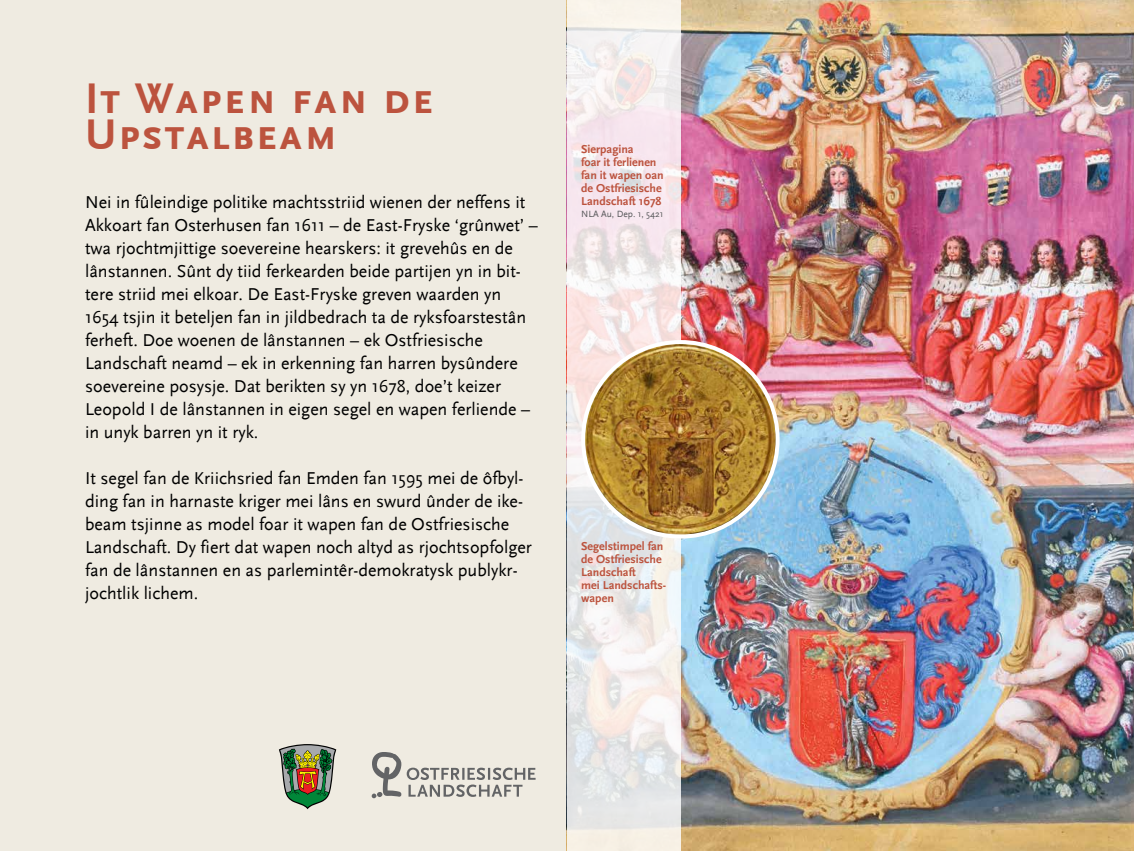
<style>
.page{position:relative;width:1134px;height:851px;background:#fff}
.page>*{position:absolute;margin:0;border:0;box-sizing:border-box;transform-origin:0 0}
.t1{font:700 45px/36px "Scala Sans Caps";letter-spacing:.035em;color:#bc533e}
.t2{font:18px/23px "Scala Sans";color:#000}
.t3{font:700 12px/13px "Scala Sans";color:#bc533e}
.t4{font:9.5px "Scala Sans";color:#58595b}
</style>
<div class="page">
<div style="left:0;top:0;width:1134px;height:850px;background:#efebe1"></div>
<svg style="left:371px;top:752px;width:165px;height:46px"></svg>
<svg style="left:279px;top:744px;width:57px;height:65px"></svg>
<img style="left:680px;top:0;width:454px;height:850px">
<svg style="left:567px;top:0;width:113px;height:832px"></svg>
<img style="left:583px;top:342px;width:195px;height:194px;border-radius:97px">
<div style="left:581px;top:340px;width:199px;height:198px;border:4px solid #fff;border-radius:50%"></div>
<h1 class="t1" style="left:85px;top:81px;width:350px">It Wapen fan de<br>Upstalbeam</h1>
<p class="t2" style="left:85px;top:191px;width:454px">Nei in fûleindige politike machtsstriid wienen der neffens it Akkoart fan Osterhusen fan 1611 – de East-Fryske ‘grûnwet’ – twa rjochtmjittige soevereine hearskers: it grevehûs en de lânstannen. Sûnt dy tiid ferkearden beide partijen yn in bit&shy;tere striid mei elkoar. De East-Fryske greven waarden yn 1654 tsjin it beteljen fan in jildbedrach ta de ryksfoarstestân ferheft. Doe woenen de lânstannen – ek Ostfriesische Landschaft neamd – ek in erkenning fan harren bysûndere soevereine posysje. Dat berikten sy yn 1678, doe’t keizer Leopold I de lânstannen in eigen segel en wapen ferliende – in unyk barren yn it ryk.</p>
<p class="t2" style="left:85px;top:467px;width:448px">It segel fan de Kriichsried fan Emden fan 1595 mei de ôfbyl&shy;ding fan in harnaste kriger mei lâns en swurd ûnder de ike&shy;beam tsjinne as model foar it wapen fan de Ostfriesische Landschaft. Dy fiert dat wapen noch altyd as rjochtsopfolger fan de lânstannen en as parlemintêr-demokratysk publykr&shy;jochtlik lichem.</p>
<p class="t3" style="left:581px;top:143px;width:84px">Sierpagina<br>foar it ferlienen fan it wapen oan de Ostfriesische<br>Landschaft 1678</p>
<p class="t4" style="left:581px;top:209px;width:84px">NLA Au, Dep. 1, 5421</p>
<p class="t3" style="left:581px;top:540px;width:86px">Segelstimpel fan de Ostfriesische<br>Landschaft<br>mei Landschafts&shy;wapen</p>
</div>
